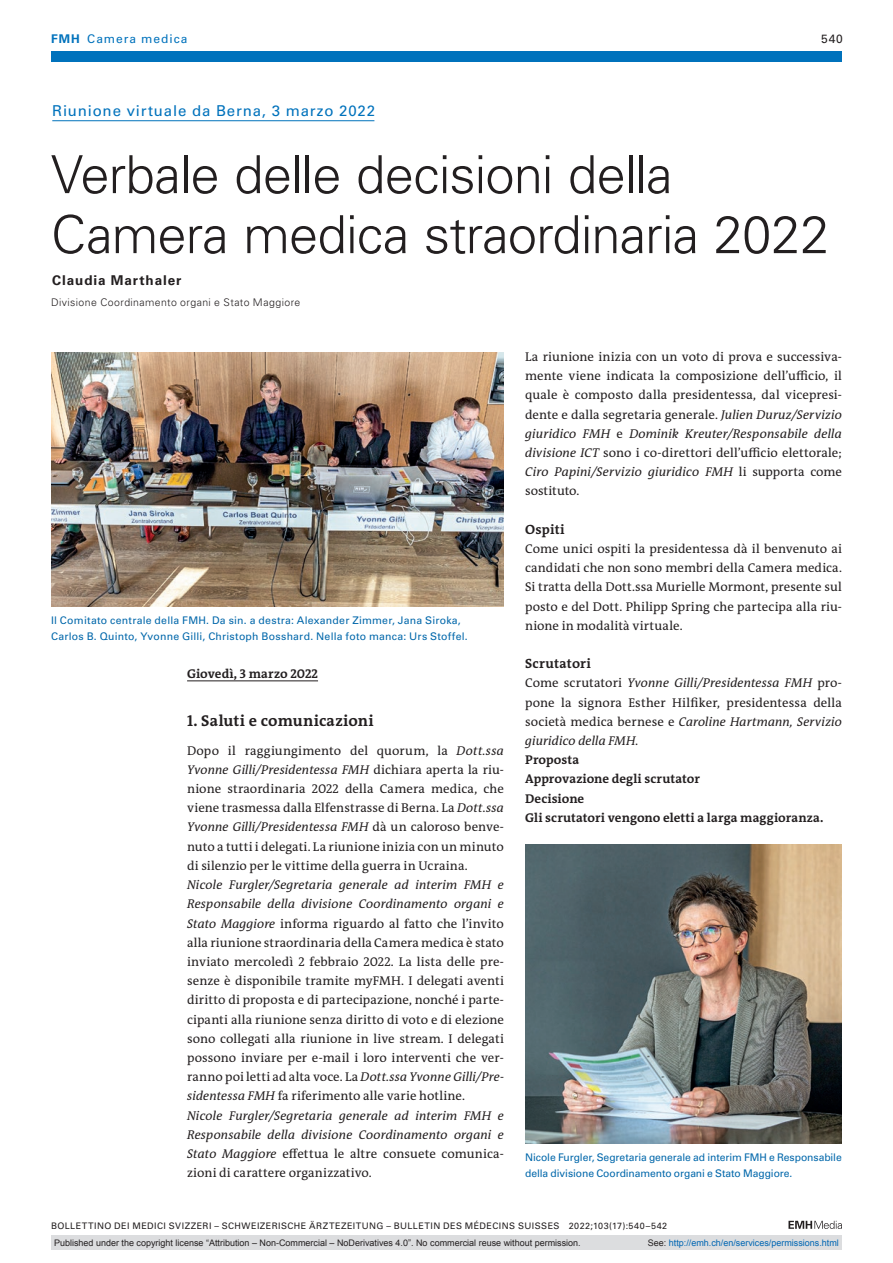
<style>
.page{position:relative;width:893px;height:1263px;background:#fff}
.page>*{position:absolute;margin:0;border:0;box-sizing:border-box;transform-origin:0 0}
.article-title{font:300 52.5px/60px "Univers LT Std";letter-spacing:-.015em;color:#231f20}
.section-h1{font:700 15.75px "The Antiqua B W7";letter-spacing:.015em;color:#231f20}
.pre-heading{font:15px "Univers LT Std";letter-spacing:.055em;color:#0072bc}
.author-notes{font:700 13.5px "Univers LT Std";letter-spacing:.065em;color:#231f20}
.section-h2{font:700 13.5px "The Antiqua B W7";letter-spacing:.015em;color:#231f20}
.section-pn{font:12.75px/19.2px "The Antiqua B W5 Plain";letter-spacing:.01em;color:#231f20;text-align:justify}
.section-pn-2{font:italic 12.75px/19.2px "The Antiqua B W5 Plain";letter-spacing:.01em;color:#231f20;text-align:justify}
.section-pn-3{font:700 12.75px "The Antiqua B W7";letter-spacing:.005em;color:#231f20}
.ressort{font:12px "Univers LT Std";letter-spacing:.085em;color:#0072bc}
.ressort-2{font:12px "Univers LT Std";color:#231f20}
.fig-caption{font:10.5px/15.8px "Univers LT Std";letter-spacing:.01em;color:#0067aa}
.fig-caption-2{font:10.5px/15.8px "Univers LT Std";letter-spacing:-.01em;color:#0067aa}
.aff{font:300 10.5px "Univers LT Std";letter-spacing:.04em;color:#231f20}
.t1{font:9px "Arial";color:#231f20}
.fusszeile{font:9px "Univers LT Std";letter-spacing:.05em;color:#231f20}
.t2{font:9px "Arial";color:#0066b3}
.s1{font-weight:700}
.s2{font-style:italic}
.s3{font-style:normal}
.s4{color:#231f20}
</style>
<div class="page">
<svg style="left:788px;top:1221px;width:54px;height:8px"></svg>
<hr style="left:52px;top:120px;width:322px;height:1px;background:#0072bc">
<hr style="left:187px;top:680px;width:131px;height:1px;background:#231f20">
<img style="left:51px;top:353px;width:453px;height:253px">
<img style="left:525px;top:845px;width:317px;height:299px">
<div style="left:51px;top:51px;width:791px;height:11px;background:#0072bc"></div>
<div style="left:51px;top:1235px;width:791px;height:15px;background:#dcdddf"></div>
<p class="ressort" style="left:51px;top:31px;width:138px"><span class="s1">FMH</span> Camera medica</p>
<p class="ressort-2" style="left:821px;top:31px;width:23px">540</p>
<p class="pre-heading" style="left:52px;top:102px;width:324px">Riunione virtuale da Berna, 3 marzo 2022</p>
<p class="article-title" style="left:51px;top:145px;width:780px">Verbale delle decisioni della<br>Camera medica straordinaria 2022</p>
<p class="author-notes" style="left:52px;top:272px;width:131px">Claudia Marthaler</p>
<p class="aff" style="left:51px;top:296px;width:251px">Divisione Coordinamento organi e Stato Maggiore</p>
<p class="fig-caption" style="left:51px;top:613px;width:418px">Il Comitato centrale della FMH. Da sin. a destra: Alexander Zimmer, Jana Siroka,<br>Carlos B. Quinto, Yvonne Gilli, Christoph Bosshard. Nella foto manca: Urs Stoffel.</p>
<p class="section-pn-3" style="left:187px;top:665px;width:132px">Giovedì, 3 marzo 2022</p>
<p class="section-h1" style="left:187px;top:710px;width:188px">1. Saluti e comunicazioni</p>
<p class="section-pn" style="left:187px;top:741px;width:318px">Dopo il raggiungimento del quorum, la <span class="s2">Dott.ssa Yvonne Gilli/Presidentessa FMH</span> dichiara aperta la riu&shy;nione straordinaria 2022 della Camera medica, che viene trasmessa dalla Elfenstrasse di Berna. La <span class="s2">Dott.ssa Yvonne Gilli/Presidentessa FMH</span> dà un caloroso benve&shy;nuto a tutti i delegati. La riunione inizia con un minuto di silenzio per le vittime della guerra in Ucraina.</p>
<p class="section-pn" style="left:187px;top:875px;width:318px"><span class="s2">Nicole Furgler/Segretaria generale ad interim FMH e Responsabile della divisione Coordinamento organi e Stato Maggiore</span> informa riguardo al fatto che l’invito alla riunione straordinaria della Camera medica è stato inviato mercoledì 2 febbraio 2022. La lista delle pre&shy;senze è disponibile tramite myFMH. I delegati aventi diritto di proposta e di partecipazione, nonché i parte&shy;cipanti alla riunione senza diritto di voto e di elezione sono collegati alla riunione in live stream. I delegati possono inviare per e-mail i loro interventi che ver&shy;ranno poi letti ad alta voce. La <span class="s2">Dott.ssa Yvonne Gilli/Pre&shy;sidentessa FMH</span> fa riferimento alle varie hotline.</p>
<p class="section-pn-2" style="left:187px;top:1106px;width:318px">Nicole Furgler/Segretaria generale ad interim FMH e Responsabile della divisione Coordinamento organi e Stato Maggiore <span class="s3">effettua le altre consuete comunica&shy;zioni di carattere organizzativo.</span></p>
<p class="section-pn" style="left:525px;top:347px;width:318px">La riunione inizia con un voto di prova e successiva&shy;mente viene indicata la composizione dell’ufficio, il quale è composto dalla presidentessa, dal vicepresi&shy;dente e dalla segretaria generale. <span class="s2">Julien Duruz/Servizio giuridico FMH</span> e <span class="s2">Dominik Kreuter/Responsabile della divisione ICT</span> sono i co-direttori dell’ufficio elettorale; <span class="s2">Ciro Papini/Servizio giuridico FMH</span> li supporta come sostituto.</p>
<p class="section-h2" style="left:525px;top:521px;width:41px">Ospiti</p>
<p class="section-pn" style="left:525px;top:539px;width:318px">Come unici ospiti la presidentessa dà il benvenuto ai candidati che non sono membri della Camera medica.<br>Si tratta della Dott.ssa Murielle Mormont, presente sul posto e del Dott. Philipp Spring che partecipa alla riu&shy;nione in modalità virtuale.</p>
<p class="section-h2" style="left:525px;top:655px;width:67px">Scrutatori</p>
<p class="section-pn" style="left:525px;top:674px;width:318px">Come scrutatori <span class="s2">Yvonne Gilli/Presidentessa FMH</span> pro&shy;pone la signora Esther Hilfiker, presidentessa della società medica bernese e <span class="s2">Caroline Hartmann, Servizio giuridico della FMH.</span></p>
<p class="section-pn-3" style="left:525px;top:752px;width:56px">Proposta</p>
<p class="section-pn-3" style="left:525px;top:771px;width:176px">Approvazione degli scrutator</p>
<p class="section-pn-3" style="left:525px;top:790px;width:61px">Decisione</p>
<p class="section-pn-3" style="left:525px;top:809px;width:300px">Gli scrutatori vengono eletti a larga maggioranza.</p>
<p class="fig-caption-2" style="left:525px;top:1149px;width:318px">Nicole Furgler, Segretaria generale ad interim FMH e Responsabile della divisione Coordinamento organi e Stato Maggiore.</p>
<p class="fusszeile" style="left:51px;top:1220px;width:618px">BOLLETTINO DEI MEDICI SVIZZERI – SCHWEIZERISCHE ÄRZTEZEITUNG – BULLETIN DES MÉDECINS SUISSES 2022;103(17):540–542</p>
<p class="t1" style="left:54px;top:1237px;width:528px">Published under the copyright license “Attribution – Non-Commercial – NoDerivatives 4.0”. No commercial reuse without permission.</p>
<p class="t2" style="left:648px;top:1237px;width:193px"><span class="s4">See:</span> http://emh.ch/en/services/permissions.html</p>
</div>
